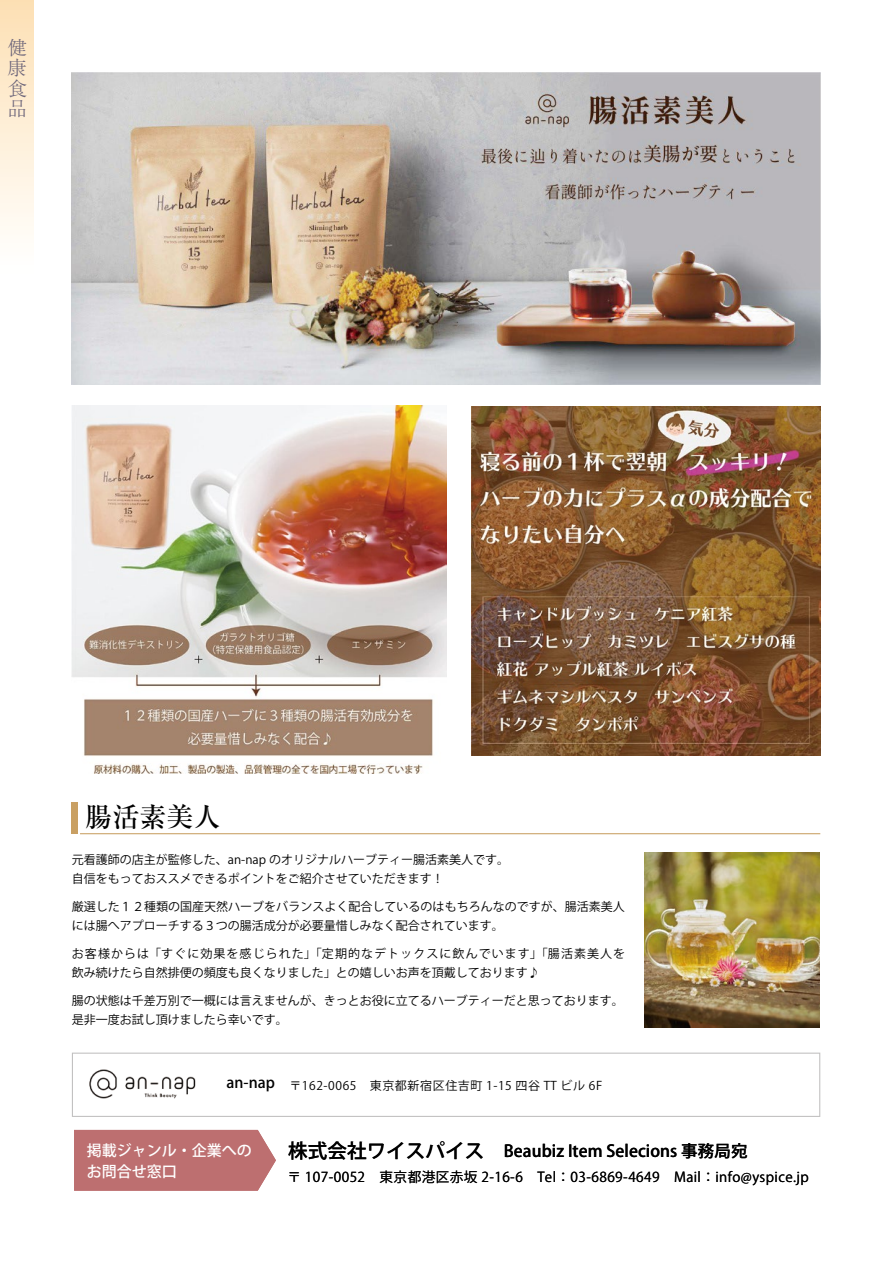
<style>
.page{position:relative;width:893px;height:1263px;background:#fff}
.page>*{position:absolute;margin:0;border:0;box-sizing:border-box;transform-origin:0 0}
.t1{font:500 27px "Ryumin Pro";color:#000}
.t2{font:300 19.5px/20.4px "Ryumin Pro";color:#6b6479;text-align:justify}
.t3{font:500 16.5px "Koz Go Pr 6 N";letter-spacing:.005em;color:#000}
.t4{font:500 15px/21.3px "Koz Go Pr 6 N";color:#fff}
.t5{font:13.65px "Koz Go Pr 6 N";letter-spacing:.03em;color:#000}
.t6{font:12px/19.2px "Koz Go Pr 6 N";color:#000}
.t7{font:12px/19.2px "Koz Go Pr 6 N";letter-spacing:.045em;color:#000}
.t8{font:12px "Koz Go Pr 6 N";letter-spacing:.05em;color:#000}
.s1{font-size:19.5px}
</style>
<div class="page">
<hr style="left:80px;top:833px;width:740px;height:1px;background:#c9a063">
<div style="left:72px;top:802px;width:6px;height:32px;background:#c9a063"></div>
<svg style="left:72px;top:1052px;width:748px;height:65px"></svg>
<img style="left:72px;top:405px;width:375px;height:368px">
<img style="left:471px;top:406px;width:349px;height:349px">
<img style="left:72px;top:72px;width:748px;height:312px">
<img style="left:644px;top:852px;width:175px;height:176px">
<img style="left:88px;top:1067px;width:109px;height:34px">
<div style="left:0;top:0;width:34px;height:276px;background:linear-gradient(to bottom,#fde0b4,#fff)"></div>
<div style="left:74px;top:1130px;width:202px;height:61px;background:#bd6f70"></div>
<h2 class="t2" style="left:8px;top:36px;width:21px">健康食品</h2>
<h1 class="t1" style="left:85px;top:796px;width:136px">腸活素美人</h1>
<p class="t6" style="left:72px;top:850px;width:439px">元看護師の店主が監修した、an-nap のオリジナルハーブティー腸活素美人です。自信をもっておススメできるポイントをご紹介させていただきます！</p>
<p class="t6" style="left:72px;top:897px;width:555px">厳選した１２種類の国産天然ハーブをバランスよく配合しているのはもちろんなのですが、腸活素美人には腸へアプローチする３つの腸活成分が必要量惜しみなく配合されています。</p>
<p class="t7" style="left:72px;top:944px;width:555px">お客様からは「すぐに効果を感じられた」「定期的なデトックスに飲んでいます」「腸活素美人を飲み続けたら自然排便の頻度も良くなりました」との嬉しいお声を頂戴しております♪</p>
<p class="t6" style="left:72px;top:991px;width:553px">腸の状態は千差万別で一概には言えませんが、きっとお役に立てるハーブティーだと思っております。是非一度お試し頂けましたら幸いです。</p>
<p class="t8" style="left:227px;top:1079px;width:377px"><sup>an-nap</sup> 〒162-0065　東京都新宿区住吉町 1-15 四谷 TT ビル 6F</p>
<p class="t4" style="left:87px;top:1140px;width:166px">掲載ジャンル・企業へのお問合せ窓口</p>
<h3 class="t3" style="left:288px;top:1141px;width:461px"><span class="s1">株式会社ワイスパイス　</span>Beaubiz Item Selecions 事務局宛</h3>
<p class="t5" style="left:287px;top:1169px;width:523px">〒 107-0052　東京都港区赤坂 2-16-6　Tel：03-6869-4649　Mail：info@yspice.jp</p>
</div>
